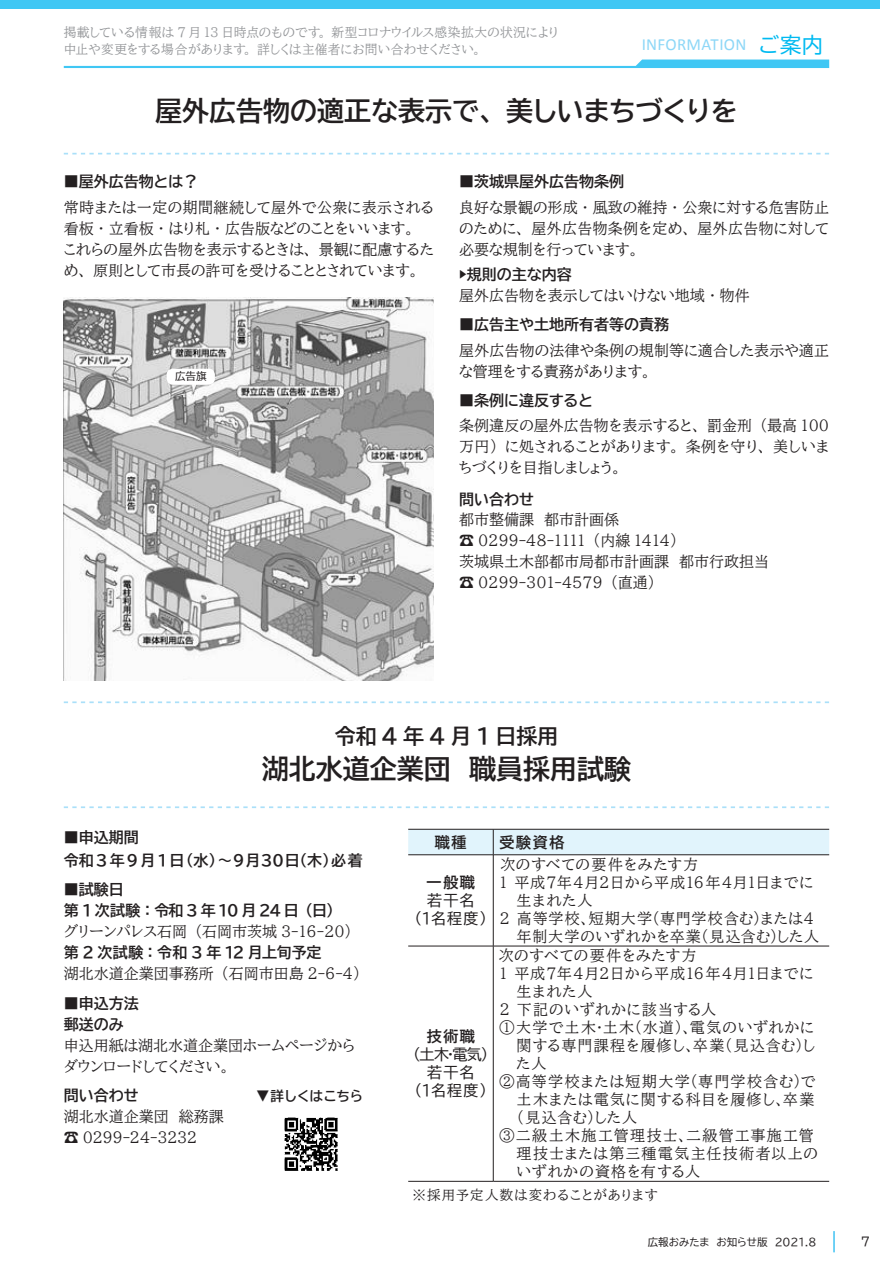
<style>
.page{position:relative;width:893px;height:1263px;background:#fff}
.page>*{position:absolute;margin:0;border:0;box-sizing:border-box;transform-origin:0 0}
.t1{font:27px "BIZ UDP Gothic Bold";color:#231f20}
.t2{font:21px "BIZ UDP Gothic Bold";letter-spacing:.25em;color:#231f20}
.t3{font:16.95px "Calibri";letter-spacing:.015em;color:#8dd7f7}
.t4{font:15px/21px "BIZ UDP Mincho Medium";letter-spacing:.01em;color:#231f20}
.t5{font:15px/21px "BIZ UDP Gothic Bold";color:#231f20}
.t6{font:15px "BIZ UDP Mincho Medium";letter-spacing:.06em;color:#231f20}
.t7{font:15px "BIZ UDP Mincho Medium";letter-spacing:.055em;color:#231f20}
.t8{font:15px "BIZ UDP Mincho Medium";letter-spacing:.075em;color:#231f20}
.t9{font:15px "BIZ UDP Mincho Medium";letter-spacing:.08em;color:#231f20}
.t10{font:15px/23.1px "BIZ UDP Gothic Bold";letter-spacing:.05em;color:#231f20}
.t11{font:15px "BIZ UDP Mincho Medium";letter-spacing:.07em;color:#231f20}
.t12{font:15px/18px "BIZ UDP Gothic";letter-spacing:.065em;color:#231f20;text-align:center}
.t13{font:15px/21px "BIZ UDP Gothic Bold";letter-spacing:.19em;color:#231f20}
.t14{font:15px "BIZ UDP Mincho Medium";letter-spacing:.085em;color:#231f20}
.t15{font:15px "BIZ UDP Mincho Medium";letter-spacing:.05em;color:#231f20}
.t16{font:15px "BIZ UDP Mincho Medium";letter-spacing:.095em;color:#231f20}
.t17{font:13.5px "BIZ UDP Mincho Medium";letter-spacing:.07em;color:#231f20}
.t18{font:13.5px "BIZ UDP Gothic Bold";letter-spacing:.045em;color:#231f20}
.t19{font:12.75px/17px "BIZ UDP Mincho Medium";letter-spacing:.015em;color:#939598}
.t20{font:12px "BIZ UDP Gothic";color:#231f20}
.t21{font:10.5px "BIZ UDP Gothic";color:#231f20}
.s1{font-family:"BIZ UDP Gothic";font-size:21.3px;color:#00baf1}
</style>
<div class="page">
<svg style="left:64px;top:60px;width:765px;height:8px"></svg>
<div style="left:0;top:0;width:880px;height:9px;background:#40c7f4"></div>
<hr style="left:833px;top:1231px;width:2px;height:21px;background:#00aeef">
<img style="left:64px;top:297px;width:370px;height:383px">
<div style="left:167px;top:369px;width:48px;height:16px;background:#fff;border-radius:6px"></div>
<svg style="left:64px;top:153px;width:765px;height:1px"></svg>
<svg style="left:408px;top:855px;width:421px;height:326px"></svg>
<hr style="left:493px;top:855px;width:1px;height:91px;background:#231f20">
<hr style="left:408px;top:946px;width:85px;height:1px;background:#231f20">
<hr style="left:493px;top:946px;width:336px;height:1px;background:#231f20">
<hr style="left:493px;top:946px;width:1px;height:235px;background:#231f20">
<hr style="left:408px;top:1181px;width:85px;height:1px;background:#231f20">
<hr style="left:493px;top:1181px;width:336px;height:1px;background:#231f20">
<div style="left:408px;top:829px;width:421px;height:26px;background:#e1f4fc"></div>
<hr style="left:493px;top:854px;width:336px;height:1px;background:#231f20">
<svg style="left:64px;top:806px;width:765px;height:2px"></svg>
<svg style="left:64px;top:701px;width:765px;height:2px"></svg>
<img style="left:284px;top:1117px;width:54px;height:54px">
<p class="t19" style="left:64px;top:23px;width:496px">掲載している情報は 7 月 13 日時点のものです。新型コロナウイルス感染拡大の状況により中止や変更をする場合があります。詳しくは主催者にお問い合わせください。</p>
<p class="t3" style="left:642px;top:34px;width:183px">INFORMATION <span class="s1">ご案内</span></p>
<h1 class="t1" style="left:155px;top:98px;width:584px">屋外広告物の適正な表示で、美しいまちづくりを</h1>
<p class="t5" style="left:64px;top:171px;width:136px">■屋外広告物とは？</p>
<p class="t4" style="left:64px;top:196px;width:371px">常時または一定の期間継続して屋外で公衆に表示される看板・立看板・はり札・広告版などのことをいいます。<br>これらの屋外広告物を表示するときは、景観に配慮するため、原則として市長の許可を受けることとされています。</p>
<p class="t21" style="left:175px;top:371px;width:33px">広告旗</p>
<p class="t5" style="left:459px;top:171px;width:166px">■茨城県屋外広告物条例</p>
<p class="t4" style="left:459px;top:196px;width:371px;text-align:justify">良好な景観の形成・風致の維持・公衆に対する危害防止のために、屋外広告物条例を定め、屋外広告物に対して必要な規制を行っています。</p>
<p class="t5" style="left:459px;top:264px;width:114px">▶規則の主な内容</p>
<p class="t4" style="left:459px;top:285px;width:292px">屋外広告物を表示してはいけない地域・物件</p>
<p class="t5" style="left:459px;top:314px;width:211px">■広告主や土地所有者等の責務</p>
<p class="t4" style="left:459px;top:339px;width:371px">屋外広告物の法律や条例の規制等に適合した表示や適正な管理をする責務があります。</p>
<p class="t5" style="left:459px;top:390px;width:135px">■条例に違反すると</p>
<p class="t4" style="left:459px;top:415px;width:371px;text-align:justify">条例違反の屋外広告物を表示すると、罰金刑（最高 100万円）に処されることがあります。条例を守り、美しいまちづくりを目指しましょう。</p>
<p class="t5" style="left:459px;top:489px;width:76px">問い合わせ</p>
<p class="t4" style="left:459px;top:509px;width:312px">都市整備課　都市計画係<br>☎ 0299-48-1111 （内線 1414）<br>茨城県土木部都市局都市計画課　都市行政担当☎ 0299-301-4579 （直通）</p>
<h2 class="t2" style="left:335px;top:725px;width:225px">令和4年4月1日採用</h2>
<h1 class="t1" style="left:262px;top:755px;width:371px">湖北水道企業団　職員採用試験</h1>
<p class="t10" style="left:64px;top:825px;width:300px">■申込期間<br>令和3年9月1日（水）～9月30日（木）必着</p>
<p class="t13" style="left:64px;top:879px;width:271px">■試験日<br>第1次試験：令和3年10月24日（日）</p>
<p class="t4" style="left:64px;top:921px;width:290px">グリーンパレス石岡（石岡市茨城 3-16-20）</p>
<p class="t5" style="left:64px;top:942px;width:259px">第 2 次試験：令和 3 年12月上旬予定</p>
<p class="t4" style="left:64px;top:963px;width:298px">湖北水道企業団事務所（石岡市田島 2-6-4）</p>
<p class="t5" style="left:64px;top:992px;width:76px">■申込方法郵送のみ</p>
<p class="t4" style="left:64px;top:1034px;width:293px">申込用紙は湖北水道企業団ホームページからダウンロードしてください。</p>
<p class="t5" style="left:64px;top:1085px;width:76px">問い合わせ</p>
<p class="t4" style="left:64px;top:1106px;width:162px">湖北水道企業団　総務課☎ 0299-24-3232</p>
<p class="t18" style="left:256px;top:1089px;width:108px">▼詳しくはこちら</p>
<p class="t5" style="left:435px;top:831px;width:33px">職種</p>
<p class="t5" style="left:500px;top:831px;width:66px">受験資格</p>
<p class="t5" style="left:427px;top:872px;width:50px">一般職</p>
<p class="t12" style="left:414px;top:891px;width:74px">若干名<br>（１名程度）</p>
<p class="t6" style="left:500px;top:857px;width:199px">次のすべての要件をみたす方</p>
<p class="t7" style="left:500px;top:875px;width:315px">１ 平成７年4月2日から平成１６年4月1日までに</p>
<p class="t4" style="left:517px;top:890px;width:77px">生まれた人</p>
<p class="t6" style="left:500px;top:911px;width:316px">２ 高等学校、短期大学（専門学校含む）または4</p>
<p class="t15" style="left:517px;top:929px;width:304px">年制大学のいずれかを卒業(見込含む)した人</p>
<p class="t5" style="left:427px;top:1026px;width:49px">技術職</p>
<p class="t12" style="left:413px;top:1046px;width:77px">（土木・電気）若干名<br>（１名程度）</p>
<p class="t6" style="left:499px;top:948px;width:199px">次のすべての要件をみたす方</p>
<p class="t7" style="left:500px;top:966px;width:315px">１ 平成７年4月2日から平成１６年4月1日までに</p>
<p class="t4" style="left:517px;top:981px;width:77px">生まれた人</p>
<p class="t11" style="left:500px;top:1002px;width:218px">２ 下記のいずれかに該当する人</p>
<p class="t14" style="left:500px;top:1020px;width:316px">①大学で土木・土木（水道）、電気のいずれかに</p>
<p class="t8" style="left:517px;top:1038px;width:300px">関する専門課程を履修し、卒業（見込含む）し</p>
<p class="t4" style="left:517px;top:1053px;width:31px">た人</p>
<p class="t9" style="left:500px;top:1074px;width:317px">②高等学校または短期大学（専門学校含む）で</p>
<p class="t8" style="left:517px;top:1092px;width:299px">土木または電気に関する科目を履修し、卒業</p>
<p class="t4" style="left:516px;top:1107px;width:122px">（見込含む）した人</p>
<p class="t16" style="left:500px;top:1128px;width:316px">③二級土木施工管理技士、二級管工事施工管</p>
<p class="t9" style="left:517px;top:1146px;width:303px">理技士または第三種電気主任技術者以上の</p>
<p class="t11" style="left:517px;top:1164px;width:185px">いずれかの資格を有する人</p>
<p class="t17" style="left:412px;top:1188px;width:247px">※採用予定人数は変わることがあります</p>
<p class="t21" style="left:648px;top:1236px;width:170px">広報おみたま　お知らせ版　2021.8</p>
<p class="t20" style="left:861px;top:1236px;width:11px">7</p>
</div>
